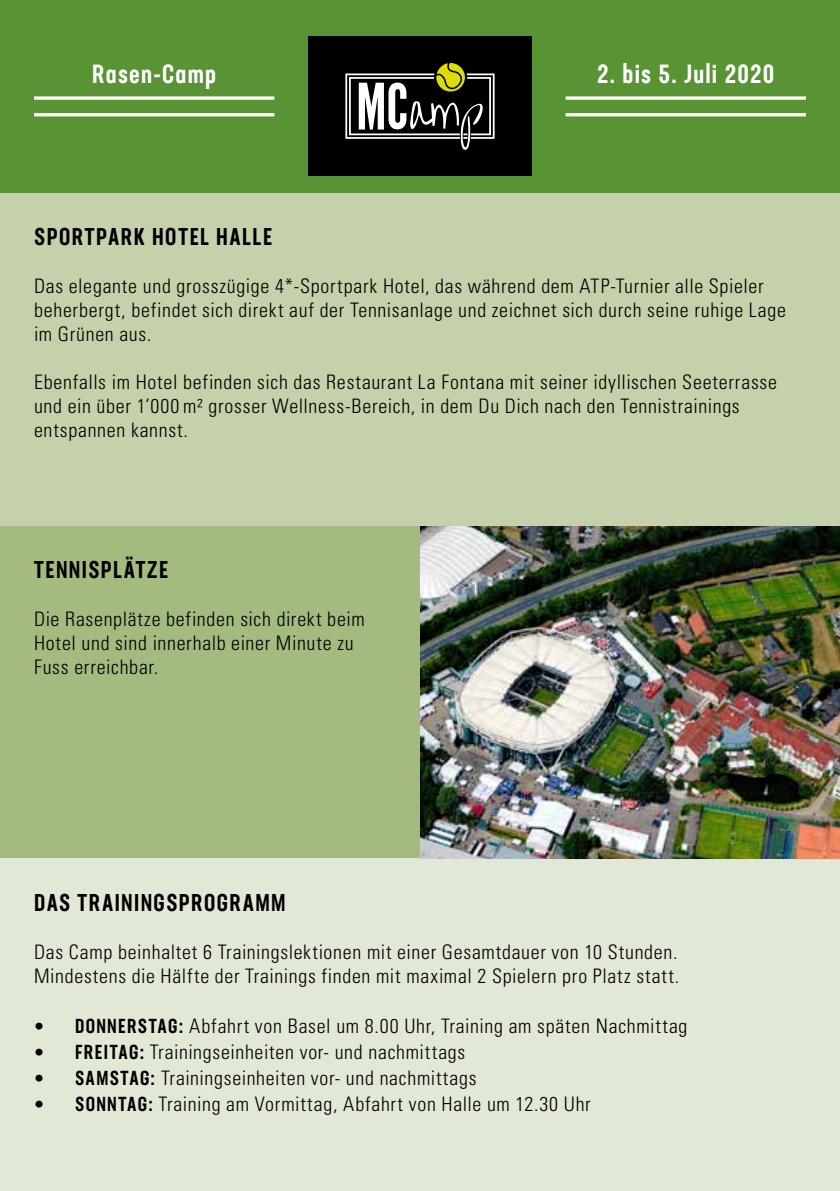
<style>
.page{position:relative;width:840px;height:1191px;background:#fff}
.page>*{position:absolute;margin:0;border:0;box-sizing:border-box;transform-origin:0 0}
.t1{font:500 26px "Neusa Next Std Compact";letter-spacing:.05em;color:#fff}
.t2{font:500 24px "Neusa Next Std Compact";letter-spacing:.06em;color:#000}
.t3{font:300 condensed 20px/24px "Univers LT Std";letter-spacing:.035em;color:#000}
.s1{font-family:"Frutiger LT Com";font-stretch:normal}
.s2{font-family:"Neusa Next Std Compact";font-weight:500;font-stretch:normal}
</style>
<div class="page">
<div style="left:0;top:0;width:839px;height:308px;background:#589434"></div>
<div style="left:0;top:525px;width:420px;height:333px;background:#a4ba7e"></div>
<div style="left:0;top:858px;width:839px;height:333px;background:#e2e8d6"></div>
<img style="left:420px;top:525px;width:419px;height:333px">
<div style="left:0;top:193px;width:839px;height:332px;background:#c5d1aa"></div>
<svg style="left:34px;top:96px;width:240px;height:4px"></svg>
<hr style="left:34px;top:113px;width:240px;height:3px;background:#fff">
<svg style="left:565px;top:96px;width:240px;height:4px"></svg>
<hr style="left:565px;top:113px;width:240px;height:3px;background:#fff">
<div style="left:308px;top:36px;width:223px;height:140px;background:#000"></div>
<svg style="left:345px;top:63px;width:149px;height:87px"></svg>
<h1 class="t1" style="left:92px;top:57px;width:125px">Rasen-Camp</h1>
<h1 class="t1" style="left:597px;top:57px;width:178px">2. bis 5. Juli 2020</h1>
<p class="t2" style="left:34px;top:222px;width:239px">SPORTPARK HOTEL HALLE</p>
<p class="t3" style="left:34px;top:274px;width:752px">Das elegante und grosszügige 4*-Sportpark Hotel, das während dem ATP-Turnier alle Spieler beherbergt, befindet sich direkt auf der Tennisanlage und zeichnet sich durch seine ruhige Lage im Grünen aus.</p>
<p class="t3" style="left:34px;top:370px;width:744px">Ebenfalls im Hotel befinden sich das Restaurant La Fontana mit seiner idyllischen Seeterrasse und ein über 1’000 m² grosser Wellness-Bereich, in dem Du Dich nach den Tennistrainings entspannen kannst.</p>
<p class="t2" style="left:34px;top:554px;width:135px">TENNISPLÄTZE</p>
<p class="t3" style="left:34px;top:607px;width:332px">Die Rasenplätze befinden sich direkt beim<br>Hotel und sind innerhalb einer Minute zu<br>Fuss erreichbar.</p>
<p class="t2" style="left:34px;top:887px;width:253px">DAS TRAININGSPROGRAMM</p>
<p class="t3" style="left:34px;top:939px;width:646px">Das Camp beinhaltet 6 Trainingslektionen mit einer Gesamtdauer von 10 Stunden.<br>Mindestens die Hälfte der Trainings finden mit maximal 2 Spielern pro Platz statt.</p>
<p class="t3" style="left:34px;top:1013px;width:654px"><span class="s1">•</span> <span class="s2">DONNERSTAG:</span> Abfahrt von Basel um 8.00 Uhr, Training am späten Nachmittag</p>
<p class="t3" style="left:34px;top:1039px;width:432px"><span class="s1">•</span> <span class="s2">FREITAG:</span> Trainingseinheiten vor- und nachmittags</p>
<p class="t3" style="left:34px;top:1065px;width:443px"><span class="s1">•</span> <span class="s2">SAMSTAG:</span> Trainingseinheiten vor- und nachmittags</p>
<p class="t3" style="left:34px;top:1091px;width:558px"><span class="s1">•</span> <span class="s2">SONNTAG:</span> Training am Vormittag, Abfahrt von Halle um 12.30 Uhr</p>
</div>
